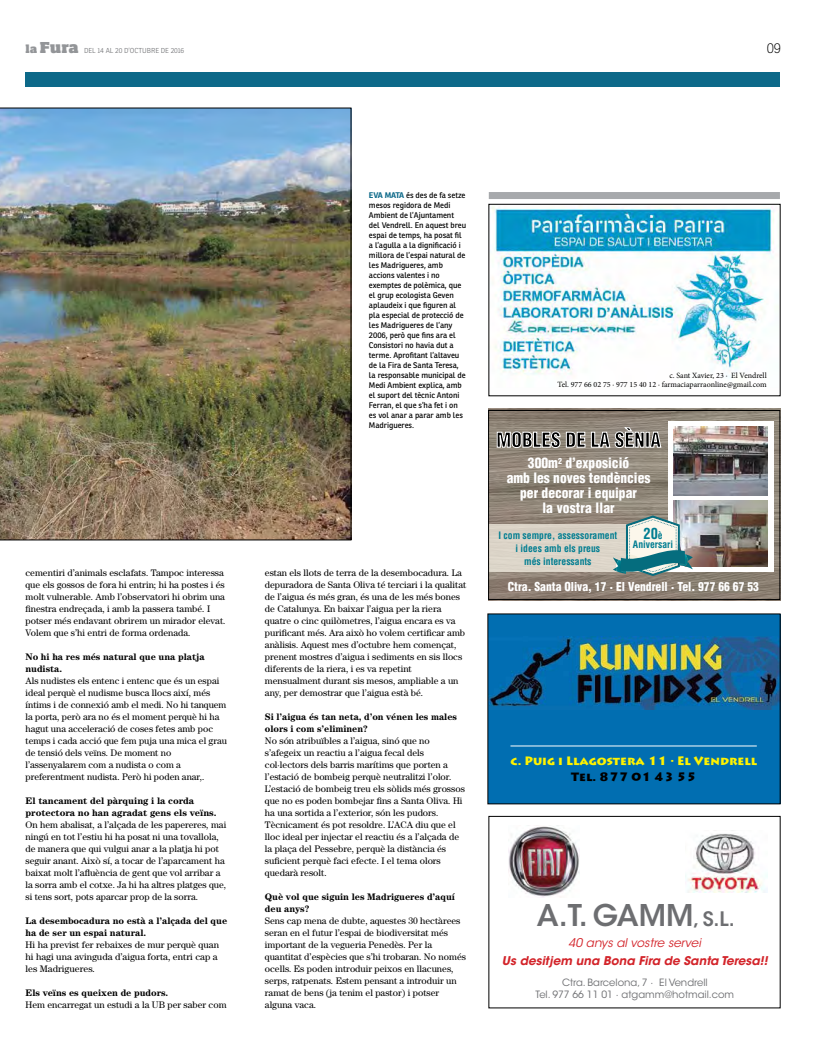
<style>
.page{position:relative;width:823px;height:1049px;background:#fff}
.page>*{position:absolute;margin:0;border:0;box-sizing:border-box;transform-origin:0 0}
.t1{font:29.7px "ITC Avant Garde MM 520 750";color:#6d6e71}
.t2{font:900 condensed 20px "Helvetica";color:#000;scale:.96 1}
.t3{font:700 condensed 15px "Helvetica";color:#007d91;scale:.96 1}
.t4{font:900 condensed 14px/15px "Helvetica";color:#fff;text-align:center;scale:.96 1}
.t5{font:100 14px "Ronnia";color:#000}
.t6{font:900 condensed 12px "Helvetica";color:#fff;scale:.96 1}
.t7{font:12px "ITC Avant Garde MM Oblique 665 750";color:#d3242a}
.t8{font:900 12px "Lithos Pro";color:#fff200}
.t9{font:12px "ITC Avant Garde MM Oblique 302 750";color:#d3242a}
.t10{font:900 12px "Lithos Pro";color:#000}
.t11{font:700 condensed 10px/13px "Helvetica";color:#007d91;text-align:center;scale:.96 1}
.t12{font:10px/12px "ITC Avant Garde MM 302 750";color:#6d6e71;text-align:center}
.t13{font:9.5px/12px "Century";color:#000}
.t14{font:700 9.5px/12px "Century";letter-spacing:-.005em;color:#000}
.t15{font:8px/10px "Ronnia";letter-spacing:-.005em;color:#000}
.t16{font:8px/9px "Minion Pro";color:#000;text-align:right}
.t17{font:300 7px "Ronnia";color:#6d6e71}
.s1{font-family:"Soho Std";font-weight:800;font-size:10.9px;color:#939598}
.s2{font-family:"Soho Std";font-weight:800;font-size:14.8px;color:#939598}
.s3{font-weight:700;color:#0d6989}
.s4{font-size:10px}
.s5{font-size:19.8px}
</style>
<div class="page">
<img style="left:0;top:108px;width:351px;height:432px">
<div style="left:26px;top:73px;width:754px;height:14px;background:#0d6989"></div>
<div style="left:488px;top:192px;width:291px;height:7px;background:#a7a9ac"></div>
<img style="left:490px;top:206px;width:284px;height:171px">
<div style="left:488px;top:204px;width:292px;height:192px;border:1px solid #000"></div>
<img style="left:488px;top:408px;width:292px;height:192px">
<svg style="left:496px;top:420px;width:165px;height:31px;background:#a59d93"></svg>
<div style="left:668px;top:421px;width:104px;height:150px;background:#fff"></div>
<img style="left:673px;top:426px;width:94px;height:69px">
<img style="left:673px;top:500px;width:94px;height:66px">
<div style="left:488px;top:524px;width:180px;height:48px;background:#dbd4c8"></div>
<div style="left:488px;top:410px;width:291px;height:190px;border:1px solid #000"></div>
<svg style="left:612px;top:515px;width:80px;height:61px;background:#a2bab8"></svg>
<div style="left:488px;top:816px;width:292px;height:192px;border:1px solid #000"></div>
<img style="left:508px;top:826px;width:71px;height:71px">
<img style="left:685px;top:830px;width:81px;height:62px">
<div style="left:487px;top:614px;width:292px;height:190px;background:#016eb1"></div>
<img style="left:489px;top:637px;width:289px;height:73px">
<hr style="left:510px;top:745px;width:246px;height:1px;background:#fff">
<p class="t17" style="left:26px;top:46px;width:160px"><span class="s1">la</span> <span class="s2">Fura</span> DEL 14 AL 20 D’OCTUBRE DE 2016</p>
<h3 class="t5" style="left:766px;top:40px;width:16px">09</h3>
<p class="t13" style="left:26px;top:567px;width:201px">cementiri d’animals esclafats. Tampoc interessa que els gossos de fora hi entrin; hi ha postes i és molt vulnerable. Amb l’observatori hi obrim una finestra endreçada, i amb la passera també. I potser més endavant obrirem un mirador elevat.<br>Volem que s’hi entri de forma ordenada.</p>
<p class="t14" style="left:26px;top:651px;width:180px">No hi ha res més natural que una platja nudista.</p>
<p class="t13" style="left:26px;top:675px;width:203px">Als nudistes els entenc i entenc que és un espai ideal perquè el nudisme busca llocs així, més íntims i de connexió amb el medi. No hi tanquem la porta, però ara no és el moment perquè hi ha hagut una acceleració de coses fetes amb poc temps i cada acció que fem puja una mica el grau de tensió dels veïns. De moment no l’assenyalarem com a nudista o com a preferentment nudista. Però hi poden anar,.</p>
<p class="t14" style="left:26px;top:795px;width:192px">El tancament del pàrquing i la corda protectora no han agradat gens els veïns.</p>
<p class="t13" style="left:26px;top:819px;width:202px">On hem abalisat, a l’alçada de les papereres, mai ningú en tot l’estiu hi ha posat ni una tovallola, de manera que qui vulgui anar a la platja hi pot seguir anant. Això sí, a tocar de l’aparcament ha baixat molt l’afluència de gent que vol arribar a la sorra amb el cotxe. Ja hi ha altres platges que, si tens sort, pots aparcar prop de la sorra.</p>
<p class="t14" style="left:26px;top:915px;width:203px">La desembocadura no està a l’alçada del que ha de ser un espai natural.</p>
<p class="t13" style="left:26px;top:939px;width:195px">Hi ha previst fer rebaixes de mur perquè quan hi hagi una avinguda d’aigua forta, entri cap a les Madrigueres.</p>
<p class="t14" style="left:26px;top:987px;width:144px">Els veïns es queixen de pudors.</p>
<p class="t13" style="left:26px;top:999px;width:202px">Hem encarregat un estudi a la UB per saber com</p>
<p class="t15" style="left:369px;top:190px;width:99px"><span class="s3">EVA MATA</span> és des de fa setze mesos regidora de Medi<br>Ambient de l’Ajuntament del Vendrell. En aquest breu espai de temps, ha posat fil a l’agulla a la dignificació i millora de l’espai natural de les Madrigueres, amb accions valentes i no exemptes de polèmica, que el grup ecologista Geven aplaudeix i que figuren al pla especial de protecció de les Madrigueres de l’any<br>2006, però que fins ara el<br>Consistori no havia dut a terme. Aprofitant l’altaveu de la Fira de Santa Teresa, la responsable municipal de<br>Medi Ambient explica, amb el suport del tècnic Antoni<br>Ferran, el que s’ha fet i on es vol anar a parar amb les<br>Madrigueres.</p>
<p class="t13" style="left:265px;top:567px;width:203px">estan els llots de terra de la desembocadura. La depuradora de Santa Oliva té terciari i la qualitat de l’aigua és més gran, és una de les més bones de Catalunya. En baixar l’aigua per la riera quatre o cinc quilòmetres, l’aigua encara es va purificant més. Ara això ho volem certificar amb anàlisis. Aquest mes d’octubre hem començat, prenent mostres d’aigua i sediments en sis llocs diferents de la riera, i es va repetint mensualment durant sis mesos, ampliable a un any, per demostrar que l’aigua està bé.</p>
<p class="t14" style="left:265px;top:711px;width:193px">Si l’aigua és tan neta, d’on vénen les males olors i com s’eliminen?</p>
<p class="t13" style="left:265px;top:735px;width:201px">No són atribuïbles a l’aigua, sinó que no s’afegeix un reactiu a l’aigua fecal dels col·lectors dels barris marítims que porten a l’estació de bombeig perquè neutralitzi l’olor.<br>L’estació de bombeig treu els sòlids més grossos que no es poden bombejar fins a Santa Oliva. Hi ha una sortida a l’exterior, són les pudors.<br>Tècnicament és pot resoldre. L’ACA diu que el lloc ideal per injectar el reactiu és a l’alçada de la plaça del Pessebre, perquè la distància és suficient perquè faci efecte. I el tema olors quedarà resolt.</p>
<p class="t14" style="left:265px;top:891px;width:191px">Què vol que siguin les Madrigueres d’aquí deu anys?</p>
<p class="t13" style="left:265px;top:915px;width:202px">Sens cap mena de dubte, aquestes 30 hectàrees seran en el futur l’espai de biodiversitat més important de la vegueria Penedès. Per la quantitat d’espècies que s’hi trobaran. No només ocells. Es poden introduir peixos en llacunes, serps, ratpenats. Estem pensant a introduir un ramat de bens (ja tenim el pastor) i potser alguna vaca.</p>
<p class="t16" style="left:557px;top:370px;width:210px">c. Sant Xavier, 23 · El Vendrell<br>Tel. 977 66 02 75 · 977 15 40 12 · farmaciaparraonline@gmail.com</p>
<h2 class="t2" style="left:496px;top:427px;width:12px">MOBLES</h2>
<h2 class="t2" style="left:565px;top:427px;width:82px">DE LA SÈNIA</h2>
<h3 class="t4" style="left:506px;top:456px;width:151px">300m<sup>2</sup> d’exposició<br>amb les noves tendències per decorar i equipar<br>la vostra llar</h3>
<p class="t11" style="left:498px;top:528px;width:125px">I com sempre, assessorament i idees amb els preus<br>més interessants</p>
<p class="t6" style="left:507px;top:579px;width:263px">Ctra. Santa Oliva, 17 · El Vendrell · Tel. 977 66 67 53</p>
<h3 class="t3" style="left:643px;top:524px;width:22px">20<span class="s4">è</span></h3>
<p class="t11" style="left:632px;top:538px;width:43px">Aniversari</p>
<p class="t8" style="left:510px;top:754px;width:248px">c. Puig i Llagostera 11 · El Vendrell</p>
<p class="t10" style="left:571px;top:770px;width:127px">Tel. 877 01 43 55</p>
<h1 class="t1" style="left:536px;top:898px;width:199px">A.T. GAMM<span class="s5">, S.L.</span></h1>
<p class="t9" style="left:568px;top:934px;width:134px">40 anys al vostre servei</p>
<p class="t7" style="left:501px;top:952px;width:267px">Us desitjem una Bona Fira de Santa Teresa!!</p>
<p class="t12" style="left:535px;top:977px;width:200px">Ctra. Barcelona, 7 · El Vendrell<br>Tel. 977 66 11 01 · atgamm@hotmail.com</p>
</div>
